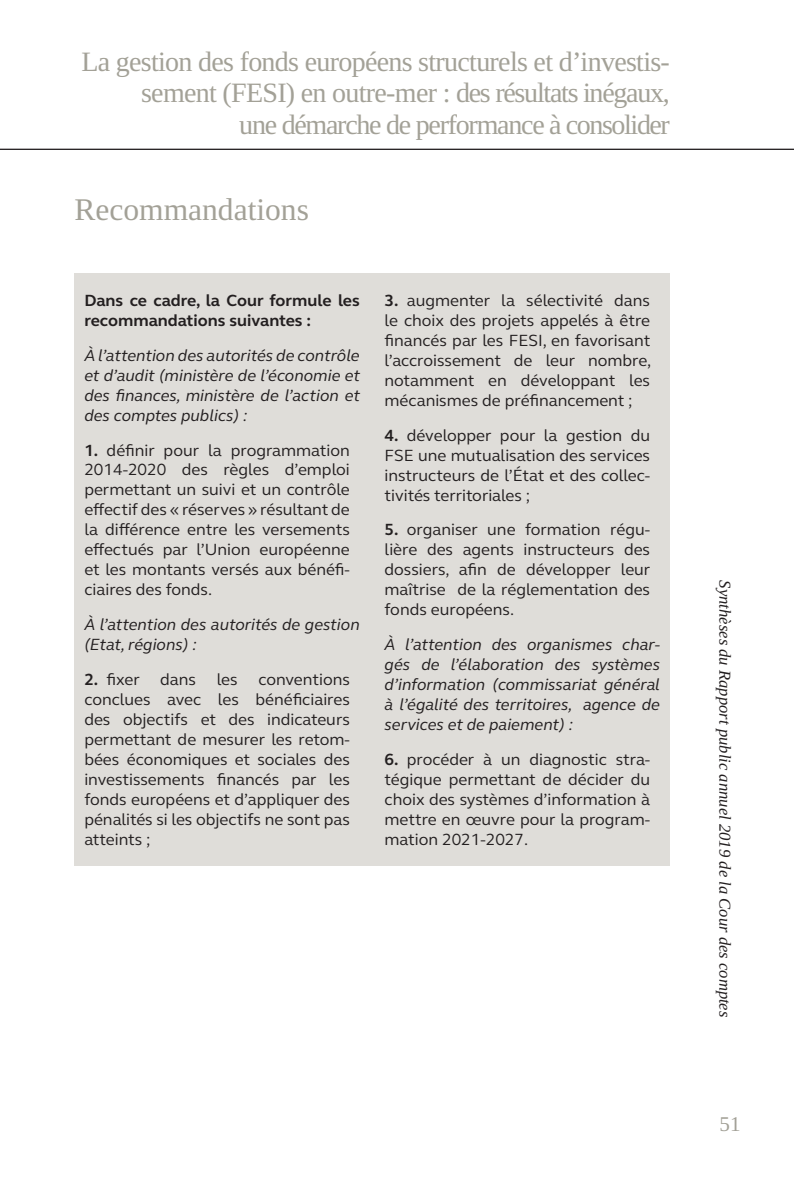
<style>
.page{position:relative;width:794px;height:1191px;background:#fff}
.page>*{position:absolute;margin:0;border:0;box-sizing:border-box;transform-origin:0 0}
.En-Tête_page_Paire{font:31.5px "Liberation Serif";color:#a3a197}
.En-Tête_page_Paire-2{font:28px/31.5px "Liberation Serif";letter-spacing:-.025em;color:#a3a197;text-align:right}
.t1{font:21px "Liberation Serif";color:#a3a197}
.t2{font:16.62px/19.9px "FS Elliot";color:#231f20;text-align:justify}
.Texte{font:italic 16.62px/19.9px "FS Elliot";color:#231f20;text-align:justify}
.Texte-2{font:700 16.62px/19.9px "FS Elliot";color:#231f20}
.t3{font:italic 16.62px "Liberation Serif";color:#231f20}
.s1{font-weight:700}
</style>
<div class="page">
<hr style="left:0;top:149px;width:794px;height:1px;background:#231f20">
<div style="left:74px;top:273px;width:596px;height:592px;background:#dfddd9"></div>
<p class="En-Tête_page_Paire-2" style="left:81px;top:46px;width:590px">La gestion des fonds européens structurels et d’investis&shy;sement (FESI) en outre-mer : des résultats inégaux,<br>une démarche de performance à consolider</p>
<p class="En-Tête_page_Paire" style="left:74px;top:189px;width:236px">Recommandations</p>
<p class="Texte-2" style="left:84px;top:290px;width:277px">Dans ce cadre, la Cour formule les recommandations suivantes :</p>
<p class="Texte" style="left:84px;top:345px;width:277px">À l’attention des autorités de contrôle et d’audit (ministère de l’économie et des finances, ministère de l’action et des comptes publics) :</p>
<p class="t2" style="left:84px;top:439px;width:267px"><span class="s1">1.</span> définir pour la programmation 2014-2020 des règles d’emploi permettant un suivi et un contrôle effectif des « réserves » résultant de la différence entre les versements effectués par l’Union européenne et les montants versés aux bénéfi&shy;ciaires des fonds.</p>
<p class="Texte" style="left:84px;top:614px;width:277px">À l’attention des autorités de gestion (Etat, régions) :</p>
<p class="t2" style="left:84px;top:669px;width:267px"><span class="s1">2.</span> fixer dans les conventions conclues avec les bénéficiaires des objectifs et des indicateurs permettant de mesurer les retom&shy;bées économiques et sociales des investissements financés par les fonds européens et d’appliquer des pénalités si les objectifs ne sont pas atteints ;</p>
<p class="t2" style="left:384px;top:290px;width:268px"><span class="s1">3.</span> augmenter la sélectivité dans le choix des projets appelés à être financés par les FESI, en favorisant l’accroissement de leur nombre, notamment en développant les mécanismes de préfinancement ;</p>
<p class="t2" style="left:384px;top:424px;width:267px"><span class="s1">4.</span> développer pour la gestion du FSE une mutualisation des services instructeurs de l’État et des collec&shy;tivités territoriales ;</p>
<p class="t2" style="left:384px;top:519px;width:267px"><span class="s1">5.</span> organiser une formation régu&shy;lière des agents instructeurs des dossiers, afin de développer leur maîtrise de la réglementation des fonds européens.</p>
<p class="Texte" style="left:384px;top:634px;width:277px">À l’attention des organismes char&shy;gés de l’élaboration des systèmes d’information (commissariat général à l’égalité des territoires, agence de services et de paiement) :</p>
<p class="t2" style="left:384px;top:748px;width:267px"><span class="s1">6.</span> procéder à un diagnostic stra&shy;tégique permettant de décider du choix des systèmes d’information à mettre en œuvre pour la program&shy;mation 2021-2027.</p>
<p class="t3" style="left:736px;top:580px;width:438px;rotate:90deg">Synthèses du Rapport public annuel 2019 de la Cour des comptes</p>
<p class="t1" style="left:719px;top:1110px;width:22px">51</p>
</div>
